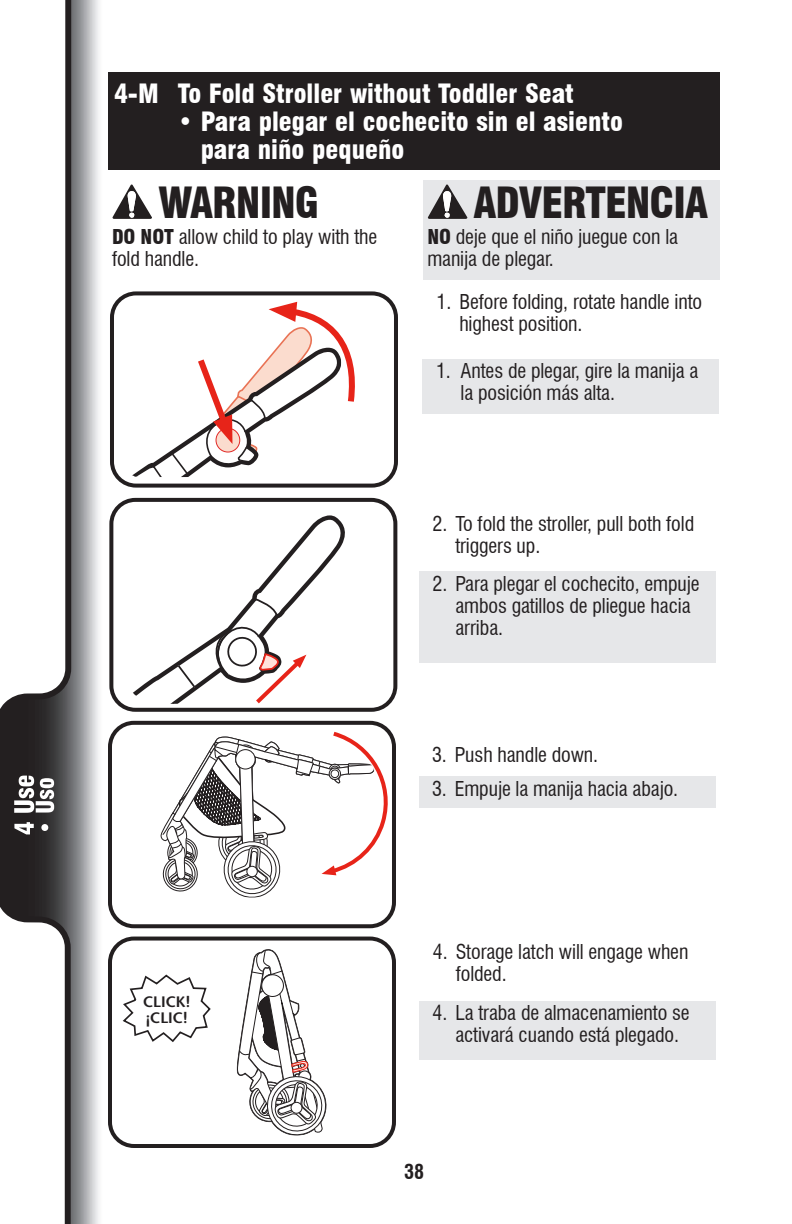
<style>
.page{position:relative;width:792px;height:1224px;background:#fff}
.page>*{position:absolute;margin:0;border:0;box-sizing:border-box;transform-origin:0 0}
.Body{font:900 condensed 42px "Swiss 721 BT";letter-spacing:-.025em;color:#231f20}
.Banner{font:900 condensed 26px/28px "Swiss 721 BT";color:#fff}
.Copy-Steps{font:condensed 20px/22px "Swiss 721 BT";letter-spacing:-.005em;color:#231f20}
.t1{font:700 condensed 20px "Swiss 721 BT";color:#231f20}
.Snap{font:600 15.2px/15.2px "Stone Sans";color:#231f20}
.s1{font-weight:900}
</style>
<div class="page">
<img style="left:71px;top:0;width:28px;height:1224px">
<svg style="left:0;top:0;width:71px;height:1224px"></svg>
<svg style="left:14px;top:822px;width:20px;height:12px"></svg>
<svg style="left:41px;top:824px;width:7px;height:7px"></svg>
<svg style="left:14px;top:776px;width:40px;height:37px"></svg>
<div style="left:108px;top:72px;width:612px;height:98px;background:#231f20"></div>
<svg style="left:112px;top:184px;width:40px;height:35px"></svg>
<div style="left:423px;top:180px;width:297px;height:99px;background:#e6e7e9"></div>
<svg style="left:428px;top:184px;width:40px;height:35px"></svg>
<div style="left:419px;top:776px;width:297px;height:31px;background:#e6e7e9"></div>
<div style="left:108px;top:721px;width:288px;height:207px;border:4px solid #231f20;border-radius:24px"></div>
<svg style="left:137px;top:721px;width:259px;height:177px"></svg>
<div style="left:419px;top:571px;width:297px;height:92px;background:#e6e7e9"></div>
<div style="left:422px;top:359px;width:297px;height:54px;background:#e6e7e9"></div>
<div style="left:110px;top:291px;width:288px;height:197px;border:4px solid #231f20;border-radius:24px"></div>
<svg style="left:132px;top:302px;width:223px;height:175px"></svg>
<div style="left:419px;top:1001px;width:297px;height:58px;background:#e6e7e9"></div>
<div style="left:108px;top:937px;width:288px;height:211px;border:4px solid #231f20;border-radius:24px"></div>
<svg style="left:237px;top:949px;width:90px;height:187px"></svg>
<div style="left:291px;top:1102px;width:11px;height:11px;background:#fff;border-radius:50%"></div>
<div style="left:290px;top:1102px;width:13px;height:12px;border:1px solid #231f20;border-radius:50%"></div>
<svg style="left:122px;top:974px;width:89px;height:68px"></svg>
<div style="left:109px;top:498px;width:288px;height:214px;border:4px solid #231f20;border-radius:24px"></div>
<svg style="left:121px;top:515px;width:224px;height:195px"></svg>
<p class="Banner" style="left:114px;top:79px;width:461px">4-M To Fold Stroller without Toddler Seat</p>
<p class="Banner" style="left:201px;top:107px;width:424px;text-indent:-23px">• Para plegar el cochecito sin el asiento para niño pequeño</p>
<p class="Body" style="left:158px;top:177px;width:163px">WARNING</p>
<p class="Copy-Steps" style="left:112px;top:226px;width:267px"><span class="s1">DO NOT</span> allow child to play with the fold handle.</p>
<p class="Body" style="left:473px;top:177px;width:236px">ADVERTENCIA</p>
<p class="Copy-Steps" style="left:427px;top:226px;width:252px"><span class="s1">NO</span> deje que el niño juegue con la manija de plegar.</p>
<p class="Copy-Steps" style="left:459px;top:291px;width:244px;text-indent:-23px">1. Before folding, rotate handle into highest position.</p>
<p class="Copy-Steps" style="left:461px;top:360px;width:239px;text-indent:-25px">1. Antes de plegar, gire la manija a la posición más alta.</p>
<p class="Copy-Steps" style="left:455px;top:513px;width:240px;text-indent:-23px">2. To fold the stroller, pull both fold triggers up.</p>
<p class="Copy-Steps" style="left:455px;top:572px;width:246px;text-indent:-23px">2. Para plegar el cochecito, empuje ambos gatillos de pliegue hacia arriba.</p>
<p class="Snap" style="left:143px;top:995px;width:49px">CLICK! ¡CLIC!</p>
<p class="Copy-Steps" style="left:432px;top:744px;width:168px">3. Push handle down.</p>
<p class="Copy-Steps" style="left:432px;top:777px;width:248px">3. Empuje la manija hacia abajo.</p>
<p class="Copy-Steps" style="left:456px;top:940px;width:234px;text-indent:-23px">4. Storage latch will engage when folded.</p>
<p class="Copy-Steps" style="left:455px;top:1002px;width:236px;text-indent:-23px">4. La traba de almacenamiento se activará cuando está plegado.</p>
<p class="t1" style="left:404px;top:1160px;width:21px">38</p>
</div>
